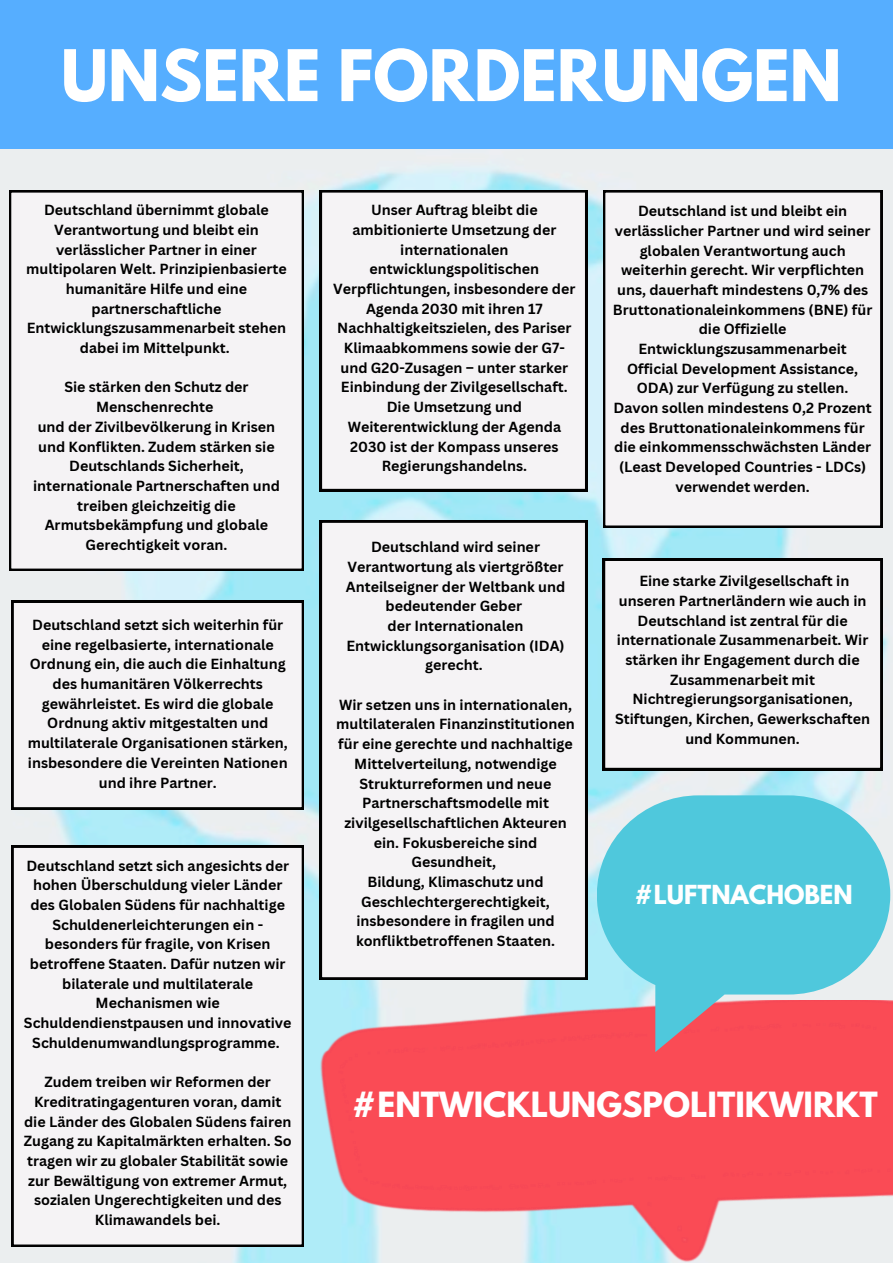
<style>
.page{position:relative;width:893px;height:1263px;background:#fff}
.page>*{position:absolute;margin:0;border:0;box-sizing:border-box;transform-origin:0 0}
.t1{font:700 63px "League Spartan";color:#fff}
.t2{font:700 30.75px "League Spartan";color:#fff}
.t3{font:700 23.25px "League Spartan";color:#fff}
.t4{font:700 14.25px/19.6px "Canva Sans";color:#000;text-align:center}
</style>
<div class="page">
<img style="left:0;top:148px;width:893px;height:1115px">
<div style="left:0;top:0;width:893px;height:148px;background:#56aeff"></div>
<div style="left:9px;top:190px;width:295px;height:381px;background:#f5f3f5"></div>
<div style="left:320px;top:521px;width:267px;height:458px;background:#f5f3f5"></div>
<div style="left:603px;top:559px;width:279px;height:211px;background:#f5f3f5"></div>
<div style="left:12px;top:601px;width:292px;height:208px;background:#f5f3f5"></div>
<div style="left:12px;top:846px;width:292px;height:401px;background:#f5f3f5"></div>
<div style="left:320px;top:190px;width:267px;height:301px;background:#f5f3f5"></div>
<div style="left:603px;top:190px;width:279px;height:338px;background:#f5f3f5"></div>
<img style="left:320px;top:1000px;width:573px;height:263px">
<svg style="left:597px;top:795px;width:293px;height:199px;background:#63cddf"></svg>
<p class="t1" style="left:61px;top:44px;width:782px">UNSERE FORDERUNGEN</p>
<p class="t4" style="left:26px;top:200px;width:262px">Deutschland übernimmt globale<br>Verantwortung und bleibt ein verlässlicher Partner in einer multipolaren Welt. Prinzipienbasierte humanitäre Hilfe und eine partnerschaftliche<br>Entwicklungszusammenarbeit stehen dabei im Mittelpunkt.</p>
<p class="t4" style="left:64px;top:377px;width:186px">Sie stärken den Schutz der<br>Menschenrechte</p>
<p class="t4" style="left:33px;top:416px;width:248px">und der Zivilbevölkerung in Krisen und Konflikten. Zudem stärken sie<br>Deutschlands Sicherheit, internationale Partnerschaften und treiben gleichzeitig die<br>Armutsbekämpfung und globale<br>Gerechtigkeit voran.</p>
<p class="t4" style="left:28px;top:615px;width:261px">Deutschland setzt sich weiterhin für eine regelbasierte, internationale Ordnung ein, die auch die Einhaltung des humanitären Völkerrechts gewährleistet. Es wird die globale Ordnung aktiv mitgestalten und multilaterale Organisationen stärken, insbesondere die Vereinten Nationen und ihre Partner.</p>
<p class="t4" style="left:24px;top:855px;width:269px">Deutschland setzt sich angesichts der hohen Überschuldung vieler Länder des Globalen Südens für nachhaltige Schuldenerleichterungen ein - besonders für fragile, von Krisen betroffene Staaten. Dafür nutzen wir bilaterale und multilaterale Mechanismen wie Schuldendienstpausen und innovative Schuldenumwandlungsprogramme.</p>
<p class="t4" style="left:24px;top:1072px;width:269px">Zudem treiben wir Reformen der Kreditratingagenturen voran, damit die Länder des Globalen Südens fairen Zugang zu Kapitalmärkten erhalten. So tragen wir zu globaler Stabilität sowie zur Bewältigung von extremer Armut, sozialen Ungerechtigkeiten und des Klimawandels bei.</p>
<p class="t4" style="left:333px;top:200px;width:244px">Unser Auftrag bleibt die ambitionierte Umsetzung der internationalen entwicklungspolitischen<br>Verpflichtungen, insbesondere der<br>Agenda 2030 mit ihren 17<br>Nachhaltigkeitszielen, des Pariser<br>Klimaabkommens sowie der G7- und G20-Zusagen – unter starker<br>Einbindung der Zivilgesellschaft.<br>Die Umsetzung und<br>Weiterentwicklung der Agenda<br>2030 ist der Kompass unseres<br>Regierungshandelns.</p>
<h1 class="t4" style="left:346px;top:537px;width:221px">Deutschland wird seiner<br>Verantwortung als viertgrößter<br>Anteilseigner der Weltbank und bedeutender Geber</h1>
<p class="t4" style="left:346px;top:616px;width:220px">der Internationalen<br>Entwicklungsorganisation (IDA) gerecht.</p>
<p class="t4" style="left:336px;top:694px;width:240px">Wir setzen uns in internationalen, multilateralen Finanzinstitutionen für eine gerechte und nachhaltige<br>Mittelverteilung, notwendige<br>Strukturreformen und neue<br>Partnerschaftsmodelle mit zivilgesellschaftlichen Akteuren ein. Fokusbereiche sind<br>Gesundheit,</p>
<p class="t4" style="left:356px;top:871px;width:200px">Bildung, Klimaschutz und<br>Geschlechtergerechtigkeit, insbesondere in fragilen und konfliktbetroffenen Staaten.</p>
<p class="t4" style="left:613px;top:201px;width:261px">Deutschland ist und bleibt ein verlässlicher Partner und wird seiner globalen Verantwortung auch weiterhin gerecht. Wir verpflichten uns, dauerhaft mindestens 0,7% des<br>Bruttonationaleinkommens (BNE) für die Offizielle<br>Entwicklungszusammenarbeit<br>Official Development Assistance,<br>ODA) zur Verfügung zu stellen.<br>Davon sollen mindestens 0,2 Prozent des Bruttonationaleinkommens für die einkommensschwächsten Länder (Least Developed Countries - LDCs) verwendet werden.</p>
<p class="t4" style="left:615px;top:571px;width:257px">Eine starke Zivilgesellschaft in unseren Partnerländern wie auch in<br>Deutschland ist zentral für die internationale Zusammenarbeit. Wir stärken ihr Engagement durch die<br>Zusammenarbeit mit<br>Nichtregierungsorganisationen,<br>Stiftungen, Kirchen, Gewerkschaften und Kommunen.</p>
<p class="t3" style="left:634px;top:883px;width:220px">#LUFTNACHOBEN</p>
<p class="t2" style="left:352px;top:1089px;width:527px">#ENTWICKLUNGSPOLITIKWIRKT</p>
</div>
